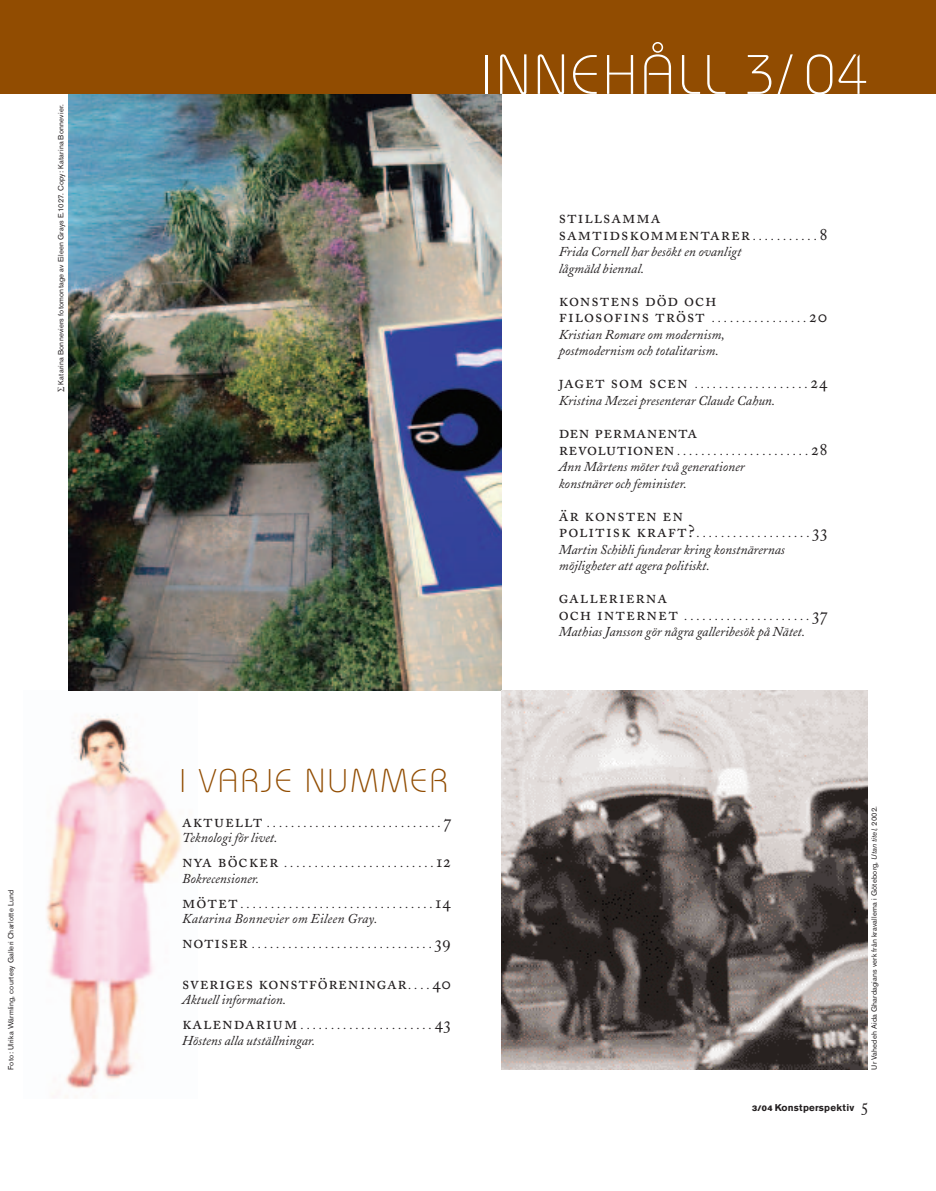
<style>
.page{position:relative;width:936px;height:1191px;background:#fff}
.page>*{position:absolute;margin:0;border:0;box-sizing:border-box;transform-origin:0 0}
.t1{font:300 55.5px "Bauhaus";letter-spacing:.065em;color:#fff}
.t2{font:300 32.85px "Bauhaus";letter-spacing:.085em;color:#914c01}
.t3{font:18px/16.5px "Adobe Caslon Regular SC";letter-spacing:.055em;color:#231f20}
.t4{font:18px "Adobe Caslon Regular SC";letter-spacing:.035em;color:#231f20}
.t5{font:18px "Adobe Caslon Regular SC";letter-spacing:.025em;color:#231f20}
.t6{font:italic 13.5px/16.5px "Adobe Caslon";color:#231f20}
.t7{font:12px "Adobe Caslon Regular SC";color:#231f20}
.t8{font:700 9.75px "Akzidenz Grotesk BE";letter-spacing:.035em;color:#231f20}
.t9{font:7.5px "Akzidenz Grotesk BE";letter-spacing:.025em;color:#231f20}
.s1{font-size:12px}
.s2{font-size:18px}
.s3{font-style:italic}
.s4{font-family:"Akzidenz Grotesk BE Super";font-weight:400;font-size:7.95px}
.s5{font-family:"Adobe Caslon Regular SC";font-weight:400;font-size:18px}
</style>
<div class="page">
<img style="left:46px;top:714px;width:136px;height:384px">
<img style="left:68px;top:94px;width:433px;height:597px">
<img style="left:501px;top:691px;width:366px;height:378px">
<div style="left:0;top:0;width:935px;height:94px;background:#914c01"></div>
<p class="t9" style="left:58px;top:392px;width:289px;rotate:-90deg">∑ Katarina Bonneviers fotomontage av Eileen Grays E.1027. Copy: Katarina Bonnevier.</p>
<p class="t9" style="left:8px;top:1069px;width:181px;rotate:-90deg">Foto: Ulrika Wärmling, courtesy Galleri Charlotte Lund</p>
<h1 class="t1" style="left:480px;top:55px;width:389px">INNEHÅLL 3/ 04</h1>
<h3 class="t3" style="left:558px;top:211px;width:270px">stillsamma samtidskommentarer <span class="s1">. . . . . . . . . . .</span> 8</h3>
<p class="t6" style="left:558px;top:246px;width:184px">Frida Cornell har besökt en ovanligt lågmäld biennal.</p>
<h3 class="t3" style="left:558px;top:294px;width:270px">konstens död och<br>filosofins tröst <span class="s1">. . . . . . . . . . . . . . . .</span> 20</h3>
<p class="t6" style="left:558px;top:328px;width:167px">Kristian Romare om modernism, postmodernism och totalitarism.</p>
<p class="t7" style="left:558px;top:380px;width:270px"><span class="s2">jaget som scen</span> . . . . . . . . . . . . . . . . . . . <span class="s2">24</span></p>
<p class="t6" style="left:558px;top:394px;width:218px">Kristina Mezei presenterar Claude Cahun.</p>
<h3 class="t5" style="left:558px;top:425px;width:140px">den permanenta</h3>
<p class="t7" style="left:558px;top:446px;width:270px"><span class="s2">revolutionen</span> . . . . . . . . . . . . . . . . . . . . . . <span class="s2">28</span></p>
<p class="t6" style="left:558px;top:460px;width:187px">Ann Mårtens möter två generationer konstnärer och feminister.</p>
<h3 class="t3" style="left:558px;top:508px;width:126px">är konsten en</h3>
<p class="t7" style="left:558px;top:528px;width:270px"><span class="s2">politisk kraft?</span>. . . . . . . . . . . . . . . . . . . <span class="s2">33</span></p>
<p class="t6" style="left:558px;top:543px;width:228px">Martin Schibli funderar kring konstnärernas möjligheter att agera politiskt.</p>
<h3 class="t3" style="left:558px;top:591px;width:110px">gallerierna</h3>
<p class="t7" style="left:558px;top:611px;width:270px"><span class="s2">och internet</span> . . . . . . . . . . . . . . . . . . . . . <span class="s2">37</span></p>
<p class="t6" style="left:558px;top:625px;width:248px">Mathias Jansson gör några galleribesök på Nätet.</p>
<h2 class="t2" style="left:179px;top:768px;width:270px">I VARJE NUMMER</h2>
<p class="t7" style="left:182px;top:818px;width:270px"><span class="s2">aktuellt</span> . . . . . . . . . . . . . . . . . . . . . . . . . . . . . <span class="s2">7</span></p>
<p class="t6" style="left:182px;top:831px;width:97px">Teknologi för livet.</p>
<p class="t7" style="left:182px;top:858px;width:270px"><span class="s2">nya böcker</span> . . . . . . . . . . . . . . . . . . . . . . . . . <span class="s2">12</span></p>
<p class="t6" style="left:182px;top:872px;width:78px">Bokrecensioner.</p>
<p class="t7" style="left:182px;top:899px;width:270px"><span class="s2">mötet</span> . . . . . . . . . . . . . . . . . . . . . . . . . . . . . . . . <span class="s2">14</span></p>
<p class="t6" style="left:182px;top:912px;width:197px">Katarina Bonnevier om Eileen Gray.</p>
<p class="t7" style="left:182px;top:939px;width:270px"><span class="s2">notiser</span> . . . . . . . . . . . . . . . . . . . . . . . . . . . . . . <span class="s2">39</span></p>
<h3 class="t4" style="left:182px;top:976px;width:270px">sveriges konstföreningar<span class="s1">. . . .</span> 40</h3>
<p class="t6" style="left:182px;top:993px;width:106px">Aktuell information.</p>
<p class="t7" style="left:182px;top:1021px;width:270px"><span class="s2">kalendarium</span> . . . . . . . . . . . . . . . . . . . . . . <span class="s2">43</span></p>
<p class="t6" style="left:182px;top:1034px;width:135px">Höstens alla utställningar.</p>
<p class="t9" style="left:871px;top:1069px;width:265px;rotate:-90deg">Ur Vahedeh Aida Ghardagians verk från kravallerna i Göteborg, <span class="s3">Utan titel</span>, 2002.</p>
<p class="t8" style="left:752px;top:1103px;width:117px"><span class="s4">3/04</span> Konstperspektiv <span class="s5">5</span></p>
</div>
